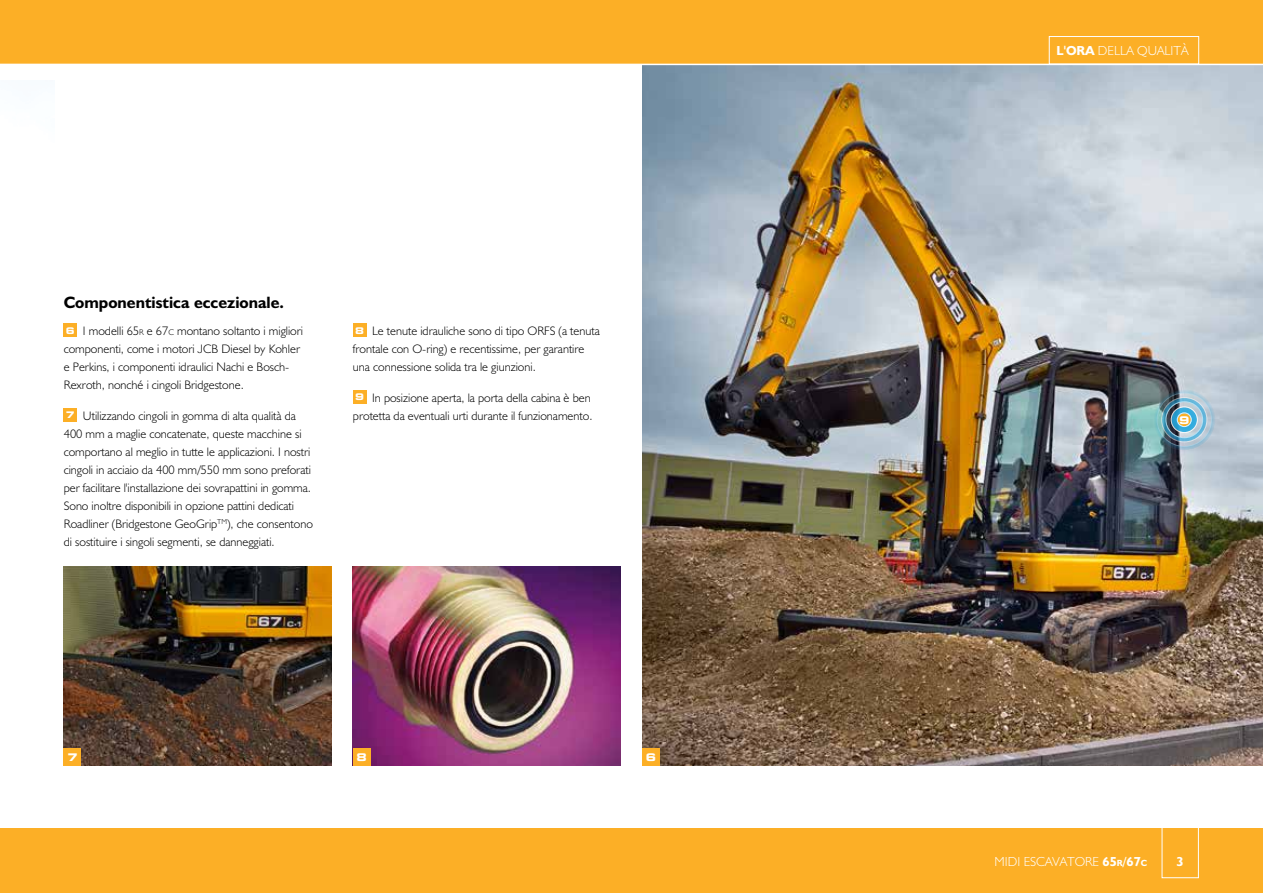
<style>
.page{position:relative;width:1263px;height:893px;background:#fff}
.page>*{position:absolute;margin:0;border:0;box-sizing:border-box;transform-origin:0 0}
.t1{font:16.5px "JCB Bold";color:#000}
.t2{font:13.2px "JCB Light";color:#fff}
.t3{font:13.2px "JCB Bold";color:#fff}
.t4{font:12.3px/18px "JCB Light";color:#000}
.t5{font:700 expanded 10.5px "Square 721 BT";color:#fff}
.s1{font-family:"Square 721 BT";font-weight:700;font-stretch:expanded;font-size:9.15px;color:#fff}
.s2{font-size:8.25px}
.s3{font-family:"JCB Bold"}
.s4{font-family:"JCB Bold";font-size:9px}
</style>
<div class="page">
<div style="left:0;top:828px;width:1263px;height:65px;background:#fcaf26"></div>
<img style="left:642px;top:65px;width:621px;height:700px">
<img style="left:64px;top:567px;width:268px;height:198px">
<div style="left:0;top:0;width:1263px;height:64px;background:#fcaf26"></div>
<div style="left:64px;top:324px;width:13px;height:13px;background:#fcaf26"></div>
<div style="left:64px;top:408px;width:13px;height:14px;background:#fcaf26"></div>
<div style="left:353px;top:324px;width:13px;height:13px;background:#fcaf26"></div>
<div style="left:353px;top:390px;width:13px;height:14px;background:#fcaf26"></div>
<div style="left:1162px;top:819px;width:37px;height:59px;border:1px solid #fff"></div>
<img style="left:353px;top:567px;width:268px;height:198px">
<div style="left:1049px;top:36px;width:150px;height:28px;border:1px solid #fff"></div>
<div style="left:353px;top:748px;width:17px;height:17px;background:#fcaf26"></div>
<div style="left:642px;top:748px;width:17px;height:17px;background:#fcaf26"></div>
<div style="left:64px;top:748px;width:17px;height:17px;background:#fcaf26"></div>
<img style="left:1152px;top:388px;width:64px;height:63px">
<h1 class="t1" style="left:64px;top:293px;width:222px">Componentistica eccezionale.</h1>
<p class="t4" style="left:64px;top:321px;width:241px"><span class="s1">6</span> I modelli 65<span class="s2">R</span> e 67<span class="s2">C</span> montano soltanto i migliori componenti, come i motori JCB Diesel by Kohler e Perkins, i componenti idraulici Nachi e Bosch-Rexroth, nonché i cingoli Bridgestone.</p>
<p class="t4" style="left:64px;top:406px;width:251px"><span class="s1">7</span> Utilizzando cingoli in gomma di alta qualità da 400 mm a maglie concatenate, queste macchine si comportano al meglio in tutte le applicazioni. I nostri cingoli in acciaio da 400 mm/550 mm sono preforati per facilitare l'installazione dei sovrapattini in gomma.<br>Sono inoltre disponibili in opzione pattini dedicati Roadliner (Bridgestone GeoGrip<sup>TM</sup>), che consentono di sostituire i singoli segmenti, se danneggiati.</p>
<p class="t4" style="left:353px;top:321px;width:248px"><span class="s1">8</span> Le tenute idrauliche sono di tipo ORFS (a tenuta frontale con O-ring) e recentissime, per garantire una connessione solida tra le giunzioni.</p>
<p class="t4" style="left:353px;top:388px;width:241px"><span class="s1">9</span> In posizione aperta, la porta della cabina è ben protetta da eventuali urti durante il funzionamento.</p>
<p class="t5" style="left:67px;top:751px;width:12px">7</p>
<p class="t5" style="left:356px;top:751px;width:12px">8</p>
<p class="t5" style="left:646px;top:751px;width:12px">6</p>
<p class="t2" style="left:1057px;top:43px;width:134px"><span class="s3">L'ORA</span> DELLA QUALITÀ</p>
<p class="t5" style="left:1179px;top:413px;width:12px">9</p>
<p class="t2" style="left:994px;top:853px;width:154px">MIDI ESCAVATORE <span class="s3">65</span><span class="s4">R</span><span class="s3">/67</span><span class="s4">C</span></p>
<p class="t3" style="left:1176px;top:853px;width:9px">3</p>
</div>
